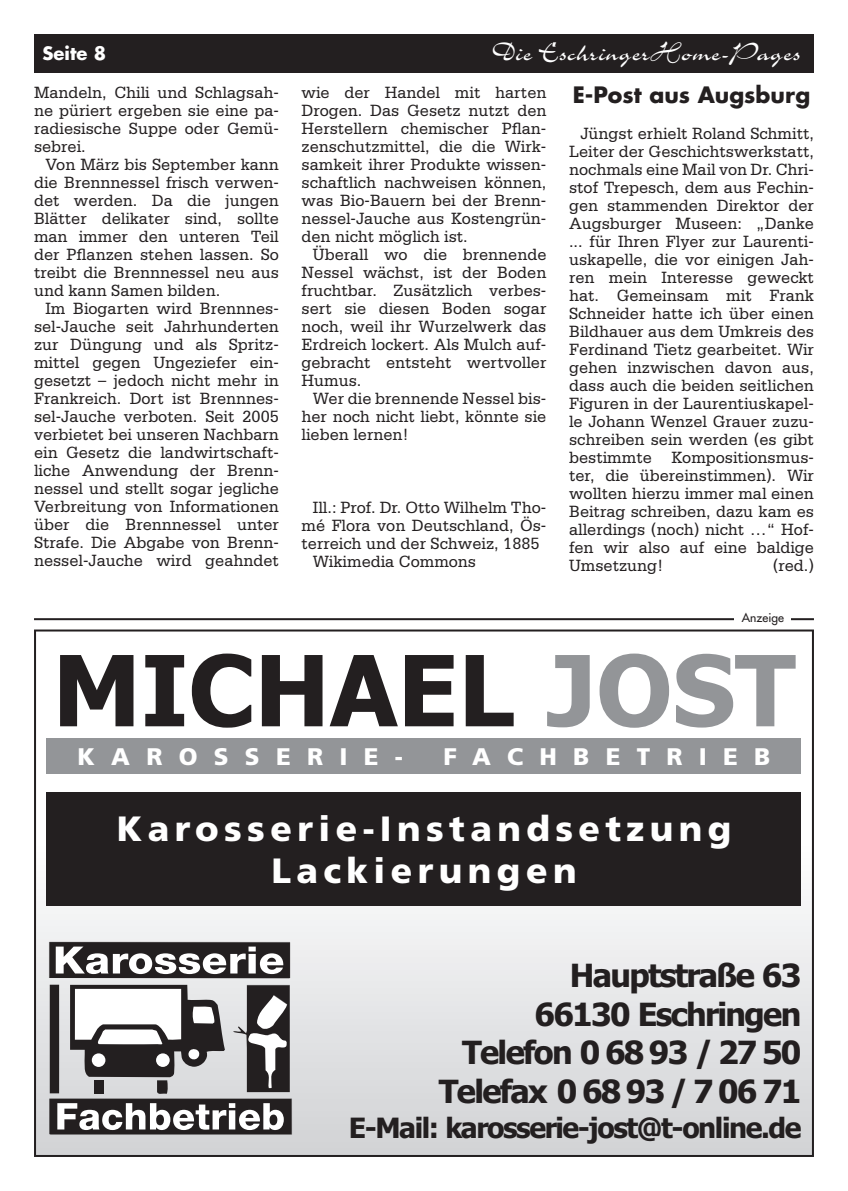
<style>
.page{position:relative;width:848px;height:1191px;background:#fff}
.page>*{position:absolute;margin:0;border:0;box-sizing:border-box;transform-origin:0 0}
.t1{font:700 98px "Tahoma";color:#231f20}
.t2{font:900 35px/42.2px "Frutiger LT";letter-spacing:.155em;color:#fff;text-align:center}
.t3{font:700 32px/38.4px "Tahoma";letter-spacing:-.05em;color:#231f20;text-align:right}
.t4{font:29px "Charme LT";color:#fff}
.t5{font:700 28px "Tahoma";letter-spacing:-.05em;color:#231f20}
.t6{font:900 24px "Frutiger LT";letter-spacing:.675em;color:#fff}
.Uberschrift{font:700 22px "Futura LT";color:#231f20}
.t7{font:700 18px "Futura LT";color:#fff}
.Grundtext{font:17.2px/18px "Serifa LT";color:#231f20;text-align:justify;scale:.95 1}
.t8{font:12px "Futura LT";color:#231f20}
.s1{color:#939598}
</style>
<div class="page">
<div style="left:34px;top:34px;width:780px;height:38px;background:#231f20"></div>
<svg style="left:34px;top:629px;width:780px;height:528px"></svg>
<svg style="left:49px;top:942px;width:241px;height:36px"></svg>
<svg style="left:49px;top:984px;width:243px;height:150px"></svg>
<div style="left:47px;top:791px;width:754px;height:114px;background:#231f20"></div>
<div style="left:47px;top:738px;width:754px;height:36px;background:#939598"></div>
<hr style="left:34px;top:618px;width:780px;height:2px;background:#231f20">
<div style="left:734px;top:612px;width:57px;height:14px;background:#fff"></div>
<p class="t7" style="left:43px;top:42px;width:65px">Seite 8</p>
<p class="t4" style="left:492px;top:38px;width:310px">Die EschringerHome-Pages</p>
<p class="Grundtext" style="left:34px;top:84px;width:259px">Mandeln, Chili und Schlagsah&shy;ne püriert ergeben sie eine pa&shy;radiesische Suppe oder Gemü&shy;sebrei.</p>
<p class="Grundtext" style="left:34px;top:156px;width:259px;text-indent:11px">Von März bis September kann die Brennnessel frisch verwen&shy;det werden. Da die jungen Blätter delikater sind, sollte man immer den unteren Teil der Pflanzen stehen lassen. So treibt die Brennnessel neu aus und kann Samen bilden.</p>
<p class="Grundtext" style="left:34px;top:300px;width:259px;text-indent:11px">Im Biogarten wird Brennnes&shy;sel-Jauche seit Jahrhunderten zur Düngung und als Spritz&shy;mittel gegen Ungeziefer ein&shy;gesetzt – jedoch nicht mehr in Frankreich. Dort ist Brennnes&shy;sel-Jauche verboten. Seit 2005 verbietet bei unseren Nachbarn ein Gesetz die landwirtschaft&shy;liche Anwendung der Brenn&shy;nessel und stellt sogar jegliche Verbreitung von Informationen über die Brennnessel unter Strafe. Die Abgabe von Brenn&shy;nessel-Jauche wird geahndet</p>
<p class="Grundtext" style="left:301px;top:84px;width:259px">wie der Handel mit harten Drogen. Das Gesetz nutzt den Herstellern chemischer Pflan&shy;zenschutzmittel, die die Wirk&shy;samkeit ihrer Produkte wissen&shy;schaftlich nachweisen können, was Bio-Bauern bei der Brenn&shy;nessel-Jauche aus Kostengrün&shy;den nicht möglich ist.</p>
<p class="Grundtext" style="left:301px;top:246px;width:259px;text-indent:11px">Überall wo die brennende Nessel wächst, ist der Boden fruchtbar. Zusätzlich verbes&shy;sert sie diesen Boden sogar noch, weil ihr Wurzelwerk das Erdreich lockert. Als Mulch auf&shy;gebracht entsteht wertvoller Humus.</p>
<p class="Grundtext" style="left:301px;top:390px;width:259px;text-indent:11px">Wer die brennende Nessel bis&shy;her noch nicht liebt, könnte sie lieben lernen!</p>
<p class="Grundtext" style="left:301px;top:498px;width:259px;text-indent:11px">Ill.: Prof. Dr. Otto Wilhelm Tho&shy;mé Flora von Deutschland, Ös&shy;terreich und der Schweiz, 1885</p>
<p class="Grundtext" style="left:313px;top:552px;width:173px">Wikimedia Commons</p>
<p class="Uberschrift" style="left:572px;top:80px;width:239px">E-Post aus Augsburg</p>
<p class="Grundtext" style="left:569px;top:124px;width:259px;text-indent:11px">Jüngst erhielt Roland Schmitt, Leiter der Geschichtswerkstatt, nochmals eine Mail von Dr. Chri&shy;stof Trepesch, dem aus Fechin&shy;gen stammenden Direktor der Augsburger Museen: „Danke ... für Ihren Flyer zur Laurenti&shy;uskapelle, die vor einigen Jah&shy;ren mein Interesse geweckt hat. Gemeinsam mit Frank Schneider hatte ich über einen Bildhauer aus dem Umkreis des Ferdinand Tietz gearbeitet. Wir gehen inzwischen davon aus, dass auch die beiden seitlichen Figuren in der Laurentiuskapel&shy;le Johann Wenzel Grauer zuzu&shy;schreiben sein werden (es gibt bestimmte Kompositionsmus&shy;ter, die übereinstimmen). Wir wollten hierzu immer mal einen Beitrag schreiben, dazu kam es allerdings (noch) nicht …“ Hof&shy;fen wir also auf eine baldige Umsetzung!</p>
<p class="Grundtext" style="left:773px;top:556px;width:44px">(red.)</p>
<p class="t8" style="left:741px;top:610px;width:44px">Anzeige</p>
<p class="t1" style="left:53px;top:651px;width:744px">MICHAEL <span class="s1">JOST</span></p>
<p class="t6" style="left:77px;top:742px;width:327px">KAROSSERIE-</p>
<p class="t6" style="left:443px;top:742px;width:328px">FACHBETRIEB</p>
<p class="t2" style="left:117px;top:807px;width:616px">Karosserie-Instandsetzung<br>Lackierungen</p>
<p class="t3" style="left:439px;top:959px;width:364px">Hauptstraße 63<br>66130 Eschringen<br>Telefon 0 68 93 / 27 50<br>Telefax 0 68 93 / 7 06 71</p>
<p class="t5" style="left:349px;top:1116px;width:454px">E-Mail: karosserie-jost@t-online.de</p>
</div>
